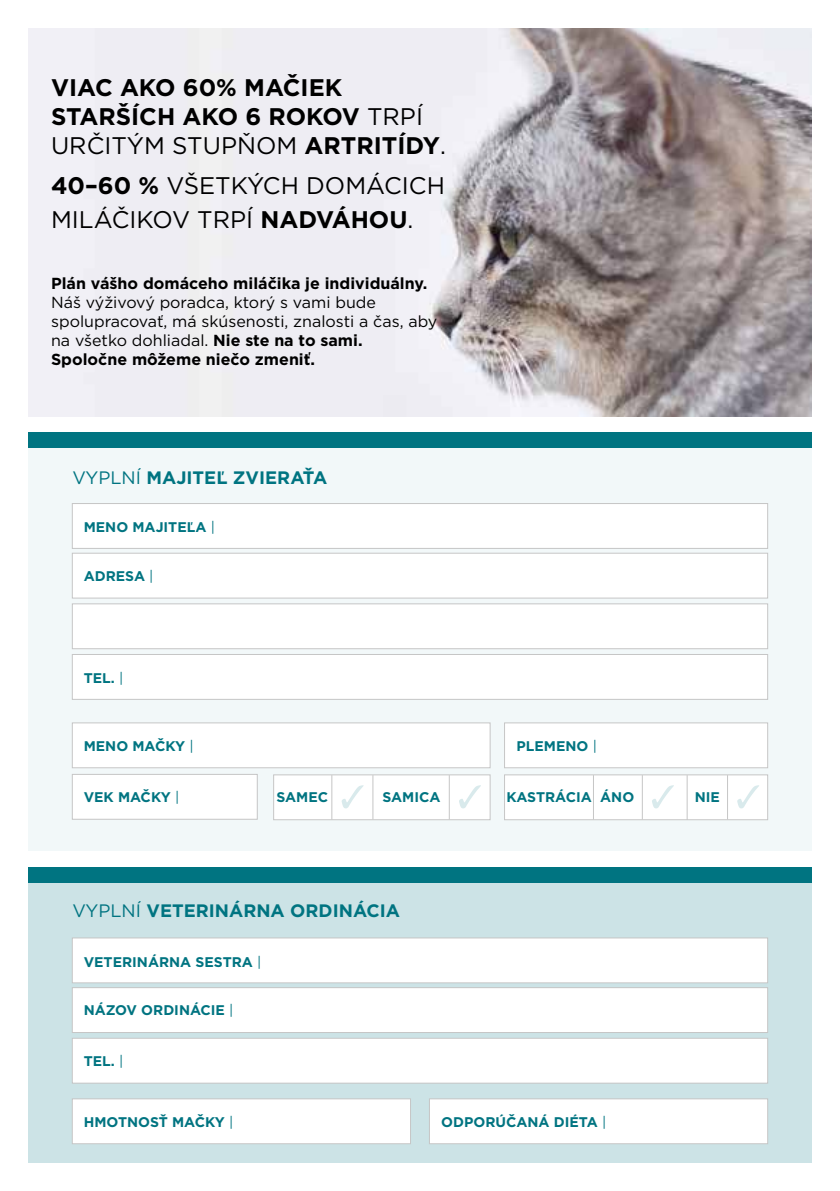
<style>
.page{position:relative;width:840px;height:1191px;background:#fff}
.page>*{position:absolute;margin:0;border:0;box-sizing:border-box;transform-origin:0 0}
.t1{font:700 24px/28.8px "Gotham";color:#000}
.t2{font:24px/33.6px "Gotham";color:#000}
.t3{font:700 18px "Gotham";color:#007481}
.t4{font:16px/19.2px "Gotham";color:#000}
.t5{font:700 16px "Gotham";color:#000}
.t6{font:700 14px "Gotham";color:#007481}
.s1{font-weight:400}
.s2{font-weight:700}
</style>
<div class="page">
<div style="left:28px;top:432px;width:783px;height:419px;background:#f2f8f9"></div>
<img style="left:28px;top:28px;width:783px;height:389px">
<div style="left:28px;top:432px;width:783px;height:16px;background:#007481"></div>
<div style="left:72px;top:503px;width:695px;height:45px;background:#fff"></div>
<div style="left:72px;top:503px;width:695px;height:45px;border:1px solid #c6c6c6"></div>
<div style="left:72px;top:553px;width:695px;height:45px;background:#fff"></div>
<div style="left:72px;top:553px;width:695px;height:45px;border:1px solid #c6c6c6"></div>
<div style="left:72px;top:604px;width:695px;height:44px;background:#fff"></div>
<div style="left:72px;top:603px;width:695px;height:46px;border:1px solid #c6c6c6"></div>
<div style="left:28px;top:867px;width:783px;height:295px;background:#cce3e6"></div>
<div style="left:72px;top:654px;width:695px;height:45px;background:#fff"></div>
<div style="left:72px;top:654px;width:695px;height:45px;border:1px solid #c6c6c6"></div>
<div style="left:72px;top:723px;width:418px;height:44px;background:#fff"></div>
<div style="left:72px;top:722px;width:418px;height:46px;border:1px solid #c6c6c6"></div>
<div style="left:273px;top:775px;width:217px;height:44px;background:#fff"></div>
<div style="left:273px;top:774px;width:217px;height:46px;border:1px solid #c6c6c6"></div>
<svg style="left:341px;top:785px;width:22px;height:23px"></svg>
<div style="left:504px;top:723px;width:263px;height:44px;background:#fff"></div>
<div style="left:504px;top:722px;width:263px;height:46px;border:1px solid #c6c6c6"></div>
<div style="left:504px;top:775px;width:263px;height:44px;background:#fff"></div>
<div style="left:504px;top:774px;width:263px;height:46px;border:1px solid #c6c6c6"></div>
<div style="left:72px;top:774px;width:185px;height:45px;background:#fff"></div>
<div style="left:72px;top:774px;width:185px;height:45px;border:1px solid #c6c6c6"></div>
<hr style="left:331px;top:775px;width:1px;height:44px;background:#c6c6c6">
<hr style="left:448px;top:775px;width:1px;height:44px;background:#c6c6c6">
<svg style="left:459px;top:785px;width:21px;height:23px"></svg>
<hr style="left:592px;top:775px;width:1px;height:44px;background:#c6c6c6">
<hr style="left:641px;top:775px;width:1px;height:44px;background:#c6c6c6">
<div style="left:28px;top:867px;width:783px;height:15px;background:#007481"></div>
<div style="left:72px;top:938px;width:695px;height:44px;background:#fff"></div>
<div style="left:72px;top:937px;width:695px;height:46px;border:1px solid #c6c6c6"></div>
<div style="left:72px;top:987px;width:695px;height:45px;background:#fff"></div>
<div style="left:72px;top:987px;width:695px;height:45px;border:1px solid #c6c6c6"></div>
<div style="left:72px;top:1038px;width:695px;height:45px;background:#fff"></div>
<div style="left:72px;top:1038px;width:695px;height:45px;border:1px solid #c6c6c6"></div>
<div style="left:72px;top:1098px;width:338px;height:45px;background:#fff"></div>
<div style="left:72px;top:1098px;width:338px;height:46px;border:1px solid #c6c6c6"></div>
<div style="left:429px;top:1098px;width:338px;height:45px;background:#fff"></div>
<div style="left:429px;top:1098px;width:338px;height:46px;border:1px solid #c6c6c6"></div>
<hr style="left:726px;top:775px;width:1px;height:44px;background:#c6c6c6">
<svg style="left:737px;top:785px;width:21px;height:23px"></svg>
<svg style="left:652px;top:785px;width:21px;height:23px"></svg>
<hr style="left:686px;top:775px;width:1px;height:45px;background:#c6c6c6">
<hr style="left:372px;top:775px;width:1px;height:44px;background:#c6c6c6">
<h1 class="t1" style="left:51px;top:73px;width:396px">VIAC AKO 60% MAČIEK<br>STARŠÍCH AKO 6 ROKOV <span class="s1">TRPÍ<br>URČITÝM STUPŇOM</span> ARTRITÍDY<span class="s1">.</span></h1>
<h1 class="t2" style="left:51px;top:168px;width:395px"><span class="s2">40–60 %</span> VŠETKÝCH DOMÁCICH<br>MILÁČIKOV TRPÍ <span class="s2">NADVÁHOU</span>.</h1>
<p class="t5" style="left:51px;top:272px;width:377px">Plán vášho domáceho miláčika je individuálny.</p>
<p class="t4" style="left:51px;top:292px;width:387px">Náš výživový poradca, ktorý s vami bude spolupracovať, má skúsenosti, znalosti a čas, aby na všetko dohliadal. <span class="s2">Nie ste na to sami.<br>Spoločne môžeme niečo zmeniť.</span></p>
<p class="t3" style="left:72px;top:465px;width:256px"><span class="s1">VYPLNÍ</span> MAJITEĽ ZVIERAŤA</p>
<p class="t6" style="left:84px;top:517px;width:133px">MENO MAJITEĽA <span class="s1">|</span></p>
<p class="t6" style="left:84px;top:567px;width:71px">ADRESA <span class="s1">|</span></p>
<p class="t6" style="left:84px;top:669px;width:41px">TEL. <span class="s1">|</span></p>
<p class="t6" style="left:84px;top:737px;width:111px">MENO MAČKY <span class="s1">|</span></p>
<p class="t6" style="left:84px;top:788px;width:97px">VEK MAČKY <span class="s1">|</span></p>
<p class="t6" style="left:276px;top:788px;width:53px">SAMEC</p>
<p class="t6" style="left:382px;top:788px;width:60px">SAMICA</p>
<p class="t6" style="left:506px;top:788px;width:129px">KASTRÁCIA ÁNO</p>
<p class="t6" style="left:694px;top:788px;width:27px">NIE</p>
<p class="t6" style="left:516px;top:737px;width:82px">PLEMENO <span class="s1">|</span></p>
<p class="t3" style="left:72px;top:899px;width:329px"><span class="s1">VYPLNÍ</span> VETERINÁRNA ORDINÁCIA</p>
<p class="t6" style="left:84px;top:952px;width:179px">VETERINÁRNA SESTRA <span class="s1">|</span></p>
<p class="t6" style="left:84px;top:1000px;width:151px">NÁZOV ORDINÁCIE <span class="s1">|</span></p>
<p class="t6" style="left:84px;top:1052px;width:41px">TEL. <span class="s1">|</span></p>
<p class="t6" style="left:84px;top:1112px;width:151px">HMOTNOSŤ MAČKY <span class="s1">|</span></p>
<p class="t6" style="left:441px;top:1112px;width:166px">ODPORÚČANÁ DIÉTA <span class="s1">|</span></p>
</div>
